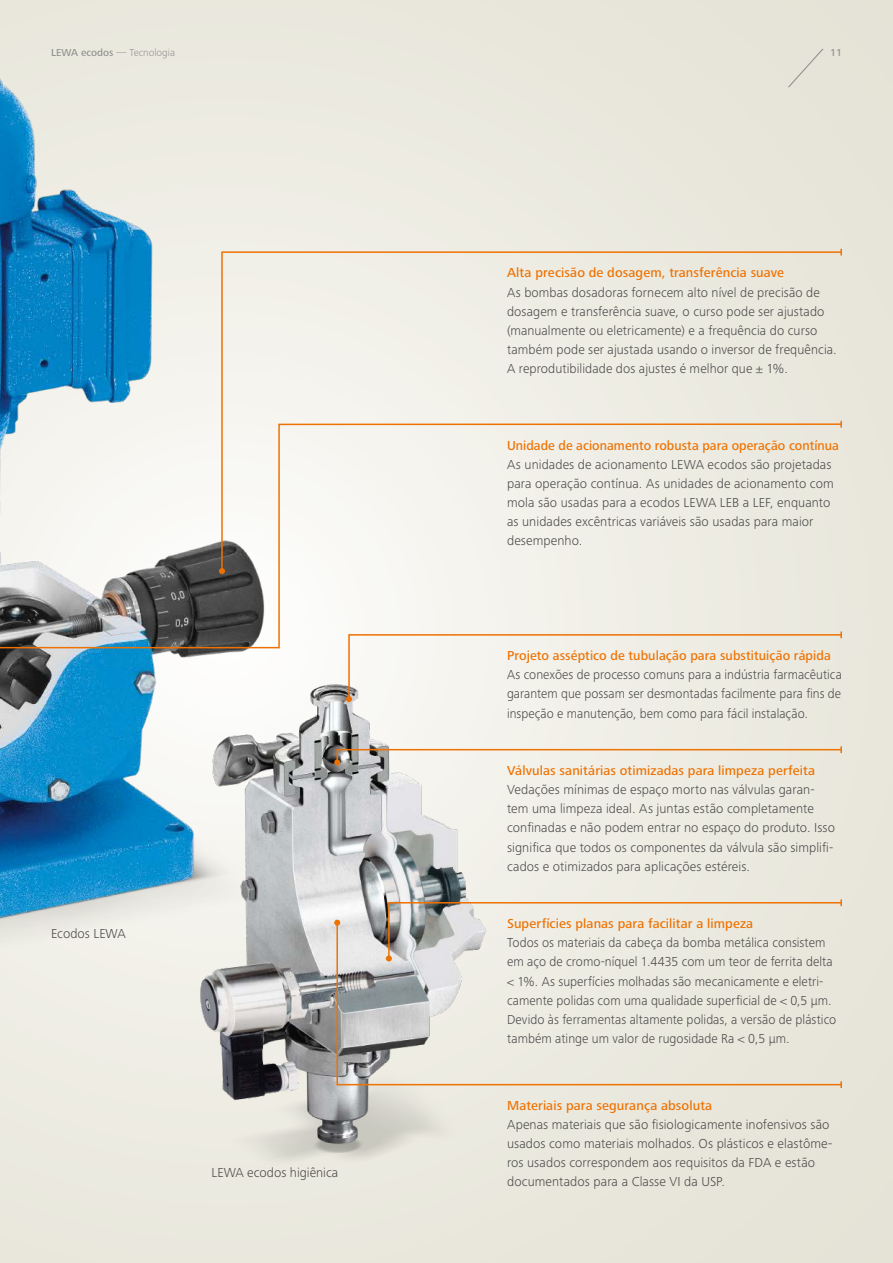
<style>
.page{position:relative;width:893px;height:1263px;background:#eae8de}
.page>*{position:absolute;margin:0;border:0;box-sizing:border-box;transform-origin:0 0}
.t1{font:300 13.5px/19.2px "Frutiger Next LTW1 G";letter-spacing:.005em;color:#4a4a49}
.t2{font:500 13.5px "Frutiger Next LTW1 G";letter-spacing:.005em;color:#ee7203}
.t3{font:300 10.5px "Frutiger Next LTW1 G";color:#929292}
.t4{font:500 10.5px "Frutiger Next LTW1 G";color:#929292}
.s1{font-weight:500}
</style>
<div class="page">
<img style="left:0;top:78px;width:373px;height:953px">
<img style="left:142px;top:660px;width:358px;height:498px">
<svg style="left:788px;top:49px;width:36px;height:39px"></svg>
<svg style="left:0;top:423px;width:635px;height:226px"></svg>
<svg style="left:220px;top:251px;width:622px;height:322px"></svg>
<svg style="left:219px;top:568px;width:6px;height:6px"></svg>
<svg style="left:840px;top:249px;width:2px;height:6px"></svg>
<svg style="left:336px;top:921px;width:504px;height:165px"></svg>
<svg style="left:334px;top:920px;width:6px;height:6px"></svg>
<svg style="left:840px;top:1081px;width:2px;height:7px"></svg>
<svg style="left:346px;top:631px;width:496px;height:71px"></svg>
<svg style="left:386px;top:899px;width:456px;height:62px"></svg>
<svg style="left:334px;top:746px;width:508px;height:19px"></svg>
<p class="t3" style="left:51px;top:47px;width:126px"><span class="s1">LEWA ecodos</span> — Tecnologia</p>
<p class="t4" style="left:830px;top:47px;width:13px">11</p>
<p class="t2" style="left:507px;top:265px;width:278px">Alta precisão de dosagem, transferência suave</p>
<p class="t1" style="left:507px;top:282px;width:331px">As bombas dosadoras fornecem alto nível de precisão de dosagem e transferência suave, o curso pode ser ajustado (manualmente ou eletricamente) e a frequência do curso também pode ser ajustada usando o inversor de frequência.<br>A reprodutibilidade dos ajustes é melhor que ± 1%.</p>
<p class="t2" style="left:507px;top:437px;width:333px">Unidade de acionamento robusta para operação contínua</p>
<p class="t1" style="left:507px;top:455px;width:328px">As unidades de acionamento LEWA ecodos são projetadas para operação contínua. As unidades de acionamento com mola são usadas para a ecodos LEWA LEB a LEF, enquanto as unidades excêntricas variáveis são usadas para maior desempenho.</p>
<p class="t2" style="left:507px;top:648px;width:325px">Projeto asséptico de tubulação para substituição rápida</p>
<p class="t1" style="left:507px;top:665px;width:336px;text-align:justify">As conexões de processo comuns para a indústria farmacêutica garantem que possam ser desmontadas facilmente para fins de inspeção e manutenção, bem como para fácil instalação.</p>
<p class="t1" style="left:51px;top:923px;width:76px">Ecodos LEWA</p>
<p class="t1" style="left:212px;top:1163px;width:128px">LEWA ecodos higiênica</p>
<p class="t2" style="left:507px;top:763px;width:310px">Válvulas sanitárias otimizadas para limpeza perfeita</p>
<p class="t1" style="left:507px;top:780px;width:329px">Vedações mínimas de espaço morto nas válvulas garan&shy;tem uma limpeza ideal. As juntas estão completamente confinadas e não podem entrar no espaço do produto. Isso significa que todos os componentes da válvula são simplifi&shy;cados e otimizados para aplicações estéreis.</p>
<p class="t2" style="left:507px;top:916px;width:248px">Superfícies planas para facilitar a limpeza</p>
<p class="t1" style="left:507px;top:933px;width:331px">Todos os materiais da cabeça da bomba metálica consistem em aço de cromo-níquel 1.4435 com um teor de ferrita delta &lt; 1%. As superfícies molhadas são mecanicamente e eletri&shy;camente polidas com uma qualidade superficial de &lt; 0,5 μm.<br>Devido às ferramentas altamente polidas, a versão de plástico também atinge um valor de rugosidade Ra &lt; 0,5 μm.</p>
<p class="t2" style="left:507px;top:1098px;width:207px">Materiais para segurança absoluta</p>
<p class="t1" style="left:507px;top:1115px;width:327px">Apenas materiais que são fisiologicamente inofensivos são usados como materiais molhados. Os plásticos e elastôme&shy;ros usados correspondem aos requisitos da FDA e estão documentados para a Classe VI da USP.</p>
</div>
